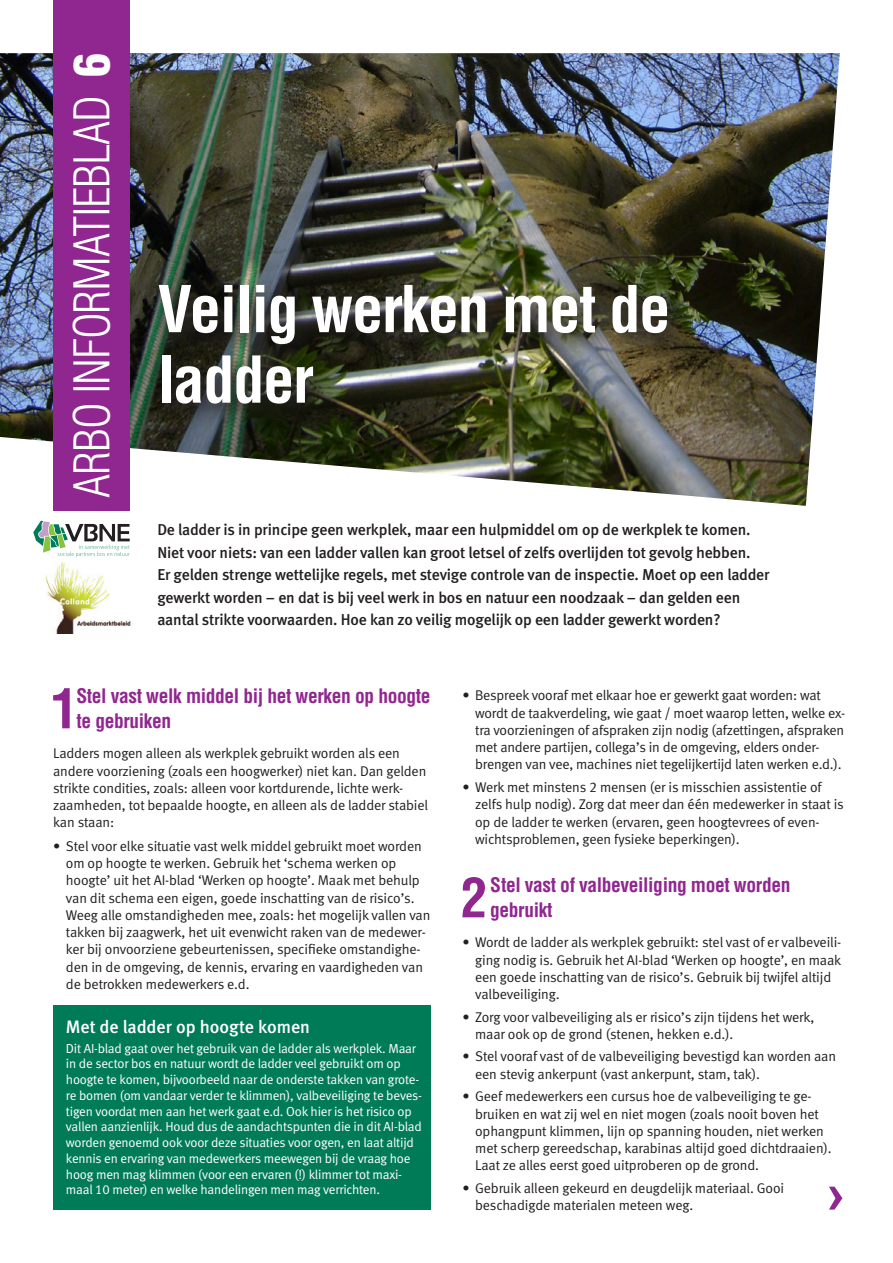
<style>
.page{position:relative;width:893px;height:1263px;background:#fff}
.page>*{position:absolute;margin:0;border:0;box-sizing:border-box;transform-origin:0 0}
.hoofdstukkop{font:700 condensed 63px/70.5px "Helvetica";letter-spacing:-.025em;color:#fff}
.onderkopje{font:700 condensed 53.55px "Helvetica";color:#90268f}
.tussenkop{font:700 51.45px "Arial";color:#90268f}
.hoofdstukkop-2{font:300 condensed 48px "Helvetica";letter-spacing:-.025em;color:#fff}
.onderkopje-2{font:700 condensed 19.5px/25.5px "Helvetica";letter-spacing:-.02em;color:#90268f}
.tussenkop-2{font:500 18px "Meta";color:#fff}
.introstukjes{font:15.75px/22.5px "Meta Medium LF";letter-spacing:-.01em;color:#231f20}
.brood{font:14.1px/17.2px "Meta Normal LF";letter-spacing:-.01em;color:#231f20}
.kader_wit{font:13.2px/15.8px "Meta Normal LF";letter-spacing:-.015em;color:#fff}
.s1{font-weight:900}
</style>
<div class="page">
<svg style="left:33px;top:521px;width:97px;height:36px"></svg>
<img style="left:0;top:53px;width:840px;height:453px">
<div style="left:53px;top:1006px;width:378px;height:204px;background:#007b58"></div>
<div style="left:53px;top:0;width:77px;height:510px;background:#90268f"></div>
<img style="left:45px;top:563px;width:86px;height:71px">
<img style="left:148px;top:274px;width:545px;height:155px">
<p class="hoofdstukkop-2" style="left:62px;top:497px;width:446px;rotate:-90deg">ARBO INFORMATIEBLAD <span class="s1">6</span></p>
<p class="hoofdstukkop" style="left:157px;top:274px;width:515px">Veilig werken met de ladder</p>
<p class="introstukjes" style="left:157px;top:518px;width:614px">De ladder is in principe geen werkplek, maar een hulpmiddel om op de werkplek te komen.<br>Niet voor niets: van een ladder vallen kan groot letsel of zelfs overlijden tot gevolg hebben.<br>Er gelden strenge wettelijke regels, met stevige controle van de inspectie. Moet op een ladder gewerkt worden – en dat is bij veel werk in bos en natuur een noodzaak – dan gelden een aantal strikte voorwaarden. Hoe kan zo veilig mogelijk op een ladder gewerkt worden?</p>
<p class="onderkopje" style="left:51px;top:675px;width:28px">1</p>
<p class="onderkopje-2" style="left:76px;top:683px;width:356px">Stel vast welk middel bij het werken op hoogte te gebruiken</p>
<p class="brood" style="left:53px;top:745px;width:377px">Ladders mogen alleen als werkplek gebruikt worden als een andere voorziening (zoals een hoogwerker) niet kan. Dan gelden strikte condities, zoals: alleen voor kortdurende, lichte werk&shy;zaamheden, tot bepaalde hoogte, en alleen als de ladder stabiel kan staan:</p>
<p class="brood" style="left:66px;top:837px;width:366px;text-indent:-13px">• Stel voor elke situatie vast welk middel gebruikt moet worden om op hoogte te werken. Gebruik het ‘schema werken op hoogte’ uit het AI-blad ‘Werken op hoogte’. Maak met behulp van dit schema een eigen, goede inschatting van de risico’s.<br>Weeg alle omstandigheden mee, zoals: het mogelijk vallen van takken bij zaagwerk, het uit evenwicht raken van de medewer&shy;ker bij onvoorziene gebeurtenissen, specifieke omstandighe&shy;den in de omgeving, de kennis, ervaring en vaardigheden van de betrokken medewerkers e.d.</p>
<p class="tussenkop-2" style="left:66px;top:1016px;width:246px">Met de ladder op hoogte komen</p>
<p class="kader_wit" style="left:66px;top:1040px;width:358px">Dit AI-blad gaat over het gebruik van de ladder als werkplek. Maar in de sector bos en natuur wordt de ladder veel gebruikt om op hoogte te komen, bijvoorbeeld naar de onderste takken van grote&shy;re bomen (om vandaar verder te klimmen), valbeveiliging te beves&shy;tigen voordat men aan het werk gaat e.d. Ook hier is het risico op vallen aanzienlijk. Houd dus de aandachtspunten die in dit AI-blad worden genoemd ook voor deze situaties voor ogen, en laat altijd kennis en ervaring van medewerkers meewegen bij de vraag hoe hoog men mag klimmen (voor een ervaren (!) klimmer tot maxi&shy;maal 10 meter) en welke handelingen men mag verrichten.</p>
<p class="brood" style="left:475px;top:687px;width:371px;text-indent:-13px">• Bespreek vooraf met elkaar hoe er gewerkt gaat worden: wat wordt de taakverdeling, wie gaat / moet waarop letten, welke ex&shy;tra voorzieningen of afspraken zijn nodig (afzettingen, afspraken met andere partijen, collega’s in de omgeving, elders onder&shy;brengen van vee, machines niet tegelijkertijd laten werken e.d.).</p>
<p class="brood" style="left:475px;top:778px;width:370px;text-indent:-13px">• Werk met minstens 2 mensen (er is misschien assistentie of zelfs hulp nodig). Zorg dat meer dan één medewerker in staat is op de ladder te werken (ervaren, geen hoogtevrees of even&shy;wichtsproblemen, geen fysieke beperkingen).</p>
<p class="onderkopje" style="left:461px;top:864px;width:28px">2</p>
<p class="onderkopje-2" style="left:490px;top:872px;width:302px">Stel vast of valbeveiliging moet worden gebruikt</p>
<p class="brood" style="left:475px;top:934px;width:368px;text-indent:-13px">• Wordt de ladder als werkplek gebruikt: stel vast of er valbeveili&shy;ging nodig is. Gebruik het AI-blad ‘Werken op hoogte’, en maak een goede inschatting van de risico’s. Gebruik bij twijfel altijd valbeveiliging.</p>
<p class="brood" style="left:475px;top:1008px;width:341px;text-indent:-13px">• Zorg voor valbeveiliging als er risico’s zijn tijdens het werk, maar ook op de grond (stenen, hekken e.d.).</p>
<p class="brood" style="left:475px;top:1048px;width:362px;text-indent:-13px">• Stel vooraf vast of de valbeveiliging bevestigd kan worden aan een stevig ankerpunt (vast ankerpunt, stam, tak).</p>
<p class="brood" style="left:475px;top:1087px;width:358px;text-indent:-13px">• Geef medewerkers een cursus hoe de valbeveiliging te ge&shy;bruiken en wat zij wel en niet mogen (zoals nooit boven het ophangpunt klimmen, lijn op spanning houden, niet werken met scherp gereedschap, karabinas altijd goed dichtdraaien).<br>Laat ze alles eerst goed uitproberen op de grond.</p>
<p class="brood" style="left:475px;top:1179px;width:311px;text-indent:-13px">• Gebruik alleen gekeurd en deugdelijk materiaal. Gooi beschadigde materialen meteen weg.</p>
<p class="tussenkop" style="left:827px;top:1159px;width:19px">›</p>
</div>
